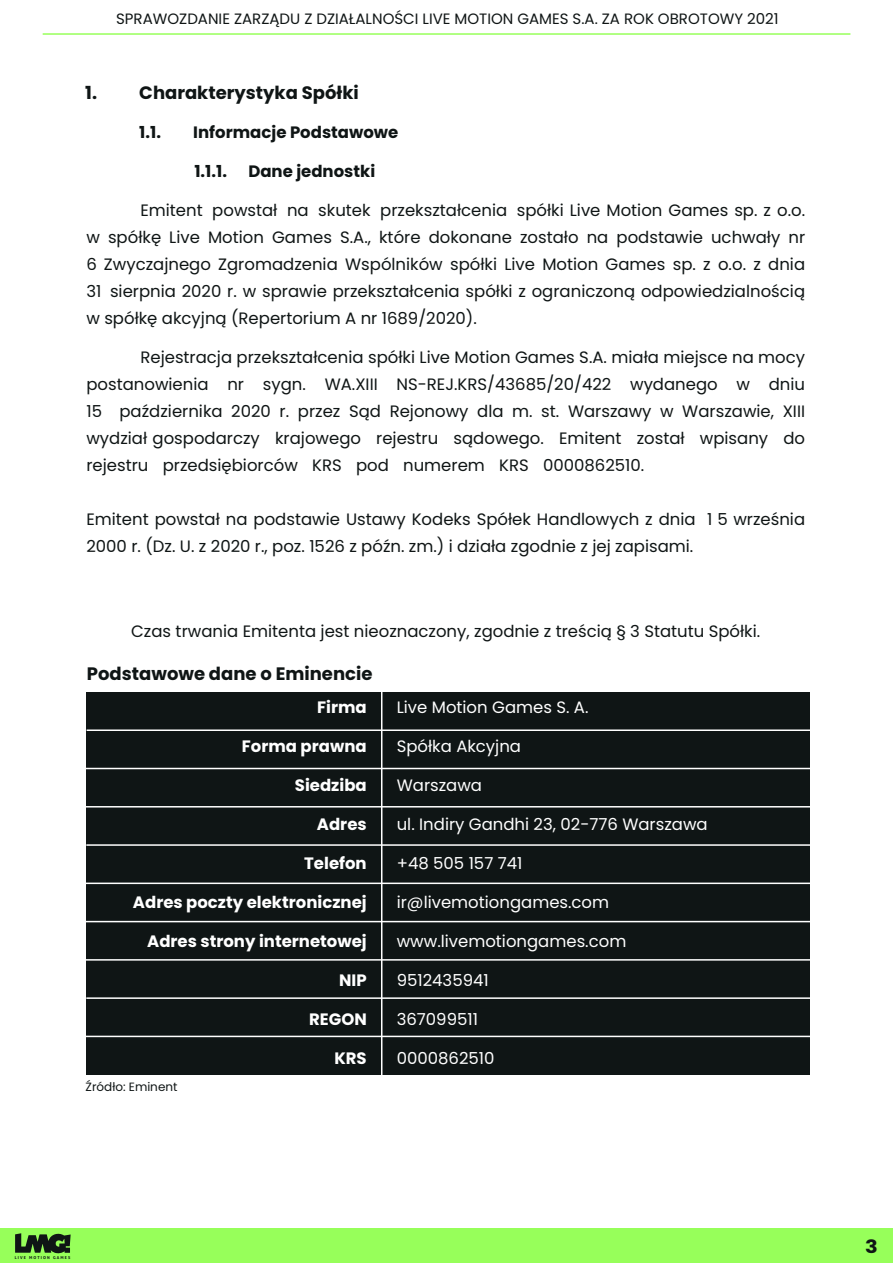
<style>
.page{position:relative;width:893px;height:1263px;background:#fff}
.page>*{position:absolute;margin:0;border:0;box-sizing:border-box;transform-origin:0 0}
.t1{font:700 18.3px "Poppins";color:#0f1515;scale:1.14 1}
.t2{font:700 18px "Poppins";color:#0f1515}
.t3{font:16.5px/27px "Poppins";color:#0f1515;text-align:justify}
.t4{font:16.5px "Poppins";color:#fff}
.t5{font:700 16.5px "Poppins";color:#fff}
.t6{font:700 16.5px "Poppins";color:#0f1515}
.t7{font:15px "Poppins";color:#0f1515}
.t8{font:12px "Poppins";color:#0f1515}
.t9{font:700 4.05px "Aller";letter-spacing:.28em;color:#0f1515}
</style>
<div class="page">
<div style="left:0;top:1229px;width:893px;height:34px;background:#97ff5a"></div>
<svg style="left:15px;top:1233px;width:56px;height:20px"></svg>
<hr style="left:43px;top:33px;width:807px;height:2px;background:#97ff5a">
<div style="left:86px;top:692px;width:723px;height:383px;background:#0f1515"></div>
<hr style="left:87px;top:729px;width:727px;height:2px;background:#fff">
<hr style="left:86px;top:768px;width:727px;height:1px;background:#fff">
<hr style="left:86px;top:806px;width:727px;height:1px;background:#fff">
<hr style="left:86px;top:844px;width:727px;height:2px;background:#fff">
<hr style="left:86px;top:882px;width:727px;height:2px;background:#fff">
<hr style="left:86px;top:921px;width:727px;height:1px;background:#fff">
<hr style="left:86px;top:959px;width:727px;height:2px;background:#fff">
<hr style="left:86px;top:997px;width:727px;height:2px;background:#fff">
<hr style="left:86px;top:1036px;width:727px;height:1px;background:#fff">
<hr style="left:381px;top:687px;width:1px;height:391px;background:#fff">
<p class="t7" style="left:116px;top:10px;width:664px">SPRAWOZDANIE ZARZĄDU Z DZIAŁALNOŚCI LIVE MOTION GAMES S.A. ZA ROK OBROTOWY 2021</p>
<p class="t2" style="left:85px;top:84px;width:275px">1. Charakterystyka Spółki</p>
<p class="t6" style="left:139px;top:124px;width:23px">1.1.</p>
<p class="t6" style="left:193px;top:124px;width:207px">Informacje Podstawowe</p>
<p class="t6" style="left:194px;top:164px;width:34px">1.1.1.</p>
<p class="t6" style="left:248px;top:164px;width:128px">Dane jednostki</p>
<p class="t3" style="left:86px;top:197px;width:720px;text-indent:54px">Emitent powstał na skutek przekształcenia spółki Live Motion Games sp. z o.o. w spółkę Live Motion Games S.A., które dokonane zostało na podstawie uchwały nr 6 Zwyczajnego Zgromadzenia Wspólników spółki Live Motion Games sp. z o.o. z dnia 31 sierpnia 2020 r. w sprawie przekształcenia spółki z ograniczoną odpowiedzialnością w spółkę akcyjną (Repertorium A nr 1689/2020).</p>
<p class="t3" style="left:86px;top:344px;width:720px;text-indent:54px">Rejestracja przekształcenia spółki Live Motion Games S.A. miała miejsce na mocy postanowienia nr sygn. WA.XIII NS-REJ.KRS/43685/20/422 wydanego w dniu 15 października 2020 r. przez Sąd Rejonowy dla m. st. Warszawy w Warszawie, XIII wydział gospodarczy krajowego rejestru sądowego. Emitent został wpisany do rejestru przedsiębiorców KRS pod numerem KRS 0000862510.</p>
<p class="t3" style="left:86px;top:506px;width:720px">Emitent powstał na podstawie Ustawy Kodeks Spółek Handlowych z dnia 1 5 września<br>2000 r. (Dz. U. z 2020 r., poz. 1526 z późn. zm.) i działa zgodnie z jej zapisami.</p>
<p class="t3" style="left:131px;top:618px;width:631px">Czas trwania Emitenta jest nieoznaczony, zgodnie z treścią § 3 Statutu Spółki.</p>
<p class="t2" style="left:87px;top:665px;width:287px">Podstawowe dane o Eminencie</p>
<p class="t5" style="left:317px;top:699px;width:51px">Firma</p>
<p class="t5" style="left:242px;top:738px;width:126px">Forma prawna</p>
<p class="t5" style="left:295px;top:777px;width:73px">Siedziba</p>
<p class="t5" style="left:317px;top:816px;width:51px">Adres</p>
<p class="t5" style="left:304px;top:855px;width:64px">Telefon</p>
<p class="t5" style="left:133px;top:894px;width:235px">Adres poczty elektronicznej</p>
<p class="t5" style="left:147px;top:933px;width:221px">Adres strony internetowej</p>
<p class="t5" style="left:339px;top:972px;width:29px">NIP</p>
<p class="t5" style="left:309px;top:1011px;width:59px">REGON</p>
<p class="t5" style="left:334px;top:1050px;width:34px">KRS</p>
<p class="t4" style="left:397px;top:697px;width:193px">Live Motion Games S. A.</p>
<p class="t4" style="left:397px;top:736px;width:126px">Spółka Akcyjna</p>
<p class="t4" style="left:397px;top:775px;width:87px">Warszawa</p>
<p class="t4" style="left:397px;top:814px;width:312px">ul. Indiry Gandhi 23, 02-776 Warszawa</p>
<p class="t4" style="left:397px;top:853px;width:127px">+48 505 157 741</p>
<p class="t4" style="left:397px;top:892px;width:214px">ir@livemotiongames.com</p>
<p class="t4" style="left:397px;top:931px;width:231px">www.livemotiongames.com</p>
<p class="t4" style="left:397px;top:970px;width:94px">9512435941</p>
<p class="t4" style="left:397px;top:1009px;width:83px">367099511</p>
<p class="t4" style="left:397px;top:1048px;width:99px">0000862510</p>
<p class="t8" style="left:86px;top:1080px;width:93px">Źródło: Eminent</p>
<p class="t9" style="left:15px;top:1255px;width:57px">LIVE MOTION GAMES</p>
<p class="t1" style="left:865px;top:1237px;width:13px">3</p>
</div>
